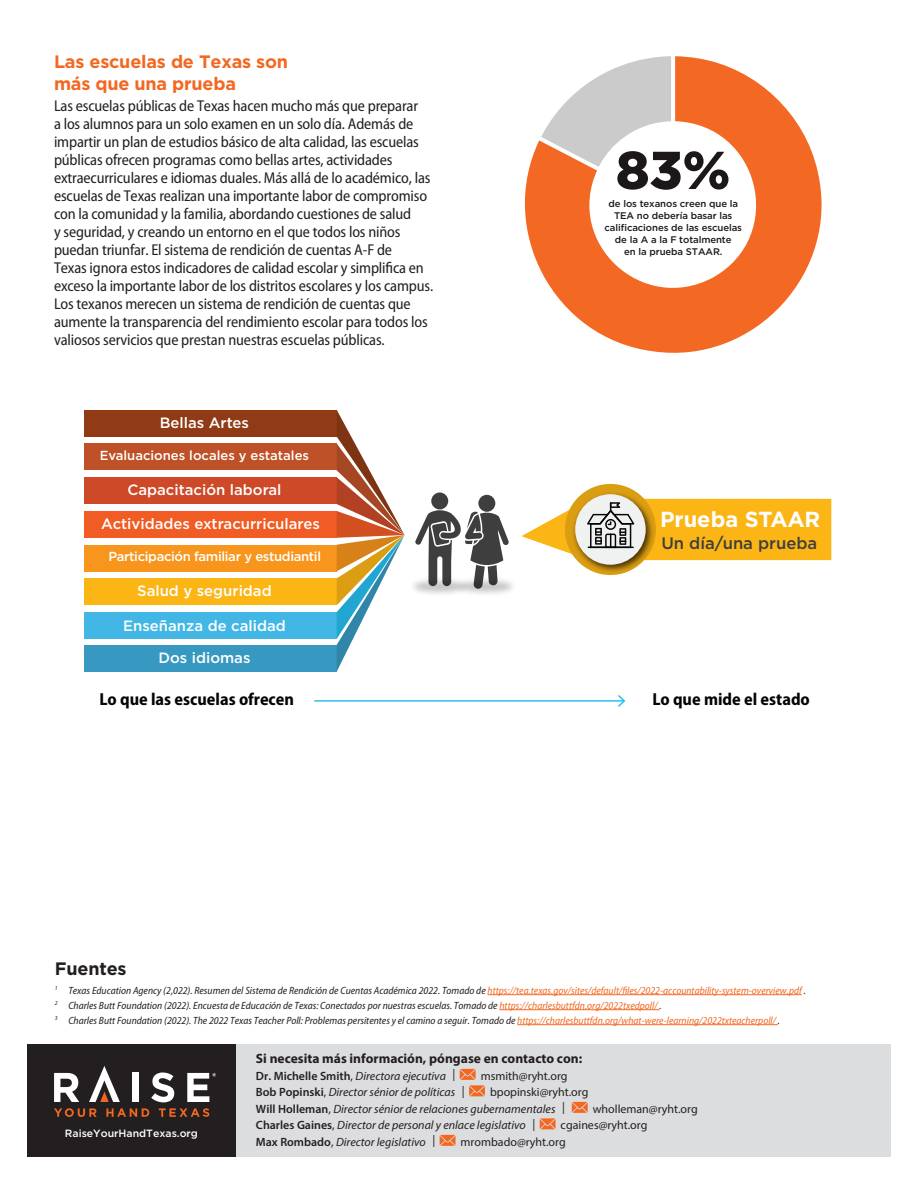
<style>
.page{position:relative;width:918px;height:1188px;background:#fff}
.page>*{position:absolute;margin:0;border:0;box-sizing:border-box;transform-origin:0 0}
.t1{font:900 53.25px "Gotham";color:#1c181a}
.t2{font:700 21.75px "Gotham";color:#fff}
.t3{font:700 18px/21.6px "Gotham";letter-spacing:-.01em;color:#f36821}
.t4{font:700 18px "Gotham";letter-spacing:-.01em;color:#231f20}
.t5{font:700 semi-condensed 17.4px "Myriad Pro";color:#040503}
.t6{font:500 16.65px "Gotham";color:#3e3e3f}
.t7{font:semi-condensed 15.75px/18px "Myriad Pro";letter-spacing:-.01em;color:#231f20}
.t8{font:500 14.85px "Gotham";color:#fff}
.t9{font:700 13.5px "Myriad Pro";color:#231f20}
.t10{font:500 13.05px "Gotham";letter-spacing:-.025em;color:#fff}
.t11{font:500 13.05px "Gotham";color:#fff}
.t12{font:italic 12px/16.5px "Myriad Pro";color:#231f20}
.t13{font:12px "Myriad Pro";color:#231f20}
.t14{font:italic semi-condensed 10.5px/15px "Myriad Pro";color:#231f20}
.t15{font:500 10.5px "Gotham";color:#fff}
.t16{font:500 9.6px/11.9px "Gotham";letter-spacing:-.01em;color:#1c181a;text-align:center}
.s1{color:#f36821}
.s2{font-weight:600;font-style:normal}
.s3{font-style:normal}
</style>
<div class="page">
<div style="left:27px;top:1044px;width:210px;height:112px;background:#231f20"></div>
<svg style="left:54px;top:1073px;width:25px;height:29px"></svg>
<div style="left:132px;top:1073px;width:7px;height:29px;background:#fff"></div>
<svg style="left:151px;top:1073px;width:23px;height:29px"></svg>
<svg style="left:89px;top:1066px;width:31px;height:36px"></svg>
<svg style="left:187px;top:1073px;width:29px;height:29px"></svg>
<svg style="left:54px;top:1108px;width:43px;height:9px"></svg>
<svg style="left:106px;top:1108px;width:43px;height:9px"></svg>
<svg style="left:159px;top:1108px;width:50px;height:9px"></svg>
<hr style="left:488px;top:994px;width:314px;height:1px;background:#f36821">
<hr style="left:499px;top:1009px;width:160px;height:1px;background:#f36821">
<hr style="left:517px;top:1024px;width:261px;height:1px;background:#f36821">
<div style="left:84px;top:444px;width:253px;height:26px;background:#be5127"></div>
<div style="left:84px;top:477px;width:253px;height:27px;background:#cd4927"></div>
<div style="left:84px;top:511px;width:253px;height:27px;background:#f15b24"></div>
<div style="left:84px;top:545px;width:253px;height:26px;background:#f7951d"></div>
<div style="left:84px;top:578px;width:253px;height:27px;background:#fbb515"></div>
<div style="left:84px;top:612px;width:253px;height:27px;background:#42b7e6"></div>
<div style="left:84px;top:410px;width:253px;height:27px;background:#903b16"></div>
<div style="left:84px;top:645px;width:253px;height:27px;background:#3799c1"></div>
<div style="left:431px;top:493px;width:17px;height:16px;background:#3e3e3f;border-radius:50%"></div>
<div style="left:478px;top:495px;width:17px;height:17px;background:#3e3e3f;border-radius:50%"></div>
<svg style="left:421px;top:509px;width:83px;height:20px"></svg>
<img style="left:413px;top:529px;width:100px;height:65px">
<hr style="left:314px;top:700px;width:310px;height:2px;background:#26bff0">
<svg style="left:618px;top:695px;width:7px;height:12px"></svg>
<img style="left:576px;top:489px;width:80px;height:86px">
<svg style="left:575px;top:494px;width:71px;height:71px"></svg>
<svg style="left:522px;top:499px;width:309px;height:61px"></svg>
<hr style="left:588px;top:547px;width:46px;height:1px;background:#050504">
<svg style="left:337px;top:410px;width:67px;height:261px"></svg>
<svg style="left:524px;top:56px;width:298px;height:297px"></svg>
<div style="left:237px;top:1044px;width:654px;height:112px;background:#dcdddf"></div>
<svg style="left:460px;top:1069px;width:25px;height:27px"></svg>
<svg style="left:572px;top:1102px;width:16px;height:11px"></svg>
<svg style="left:540px;top:1118px;width:16px;height:11px"></svg>
<svg style="left:440px;top:1135px;width:16px;height:11px"></svg>
<p class="t3" style="left:54px;top:51px;width:236px">Las escuelas de Texas son más que una prueba</p>
<p class="t7" style="left:54px;top:97px;width:381px">Las escuelas públicas de Texas hacen mucho más que preparar<br>a los alumnos para un solo examen en un solo día. Además de impartir un plan de estudios básico de alta calidad, las escuelas públicas ofrecen programas como bellas artes, actividades extraecurriculares e idiomas duales. Más allá de lo académico, las escuelas de Texas realizan una importante labor de compromiso con la comunidad y la familia, abordando cuestiones de salud<br>y seguridad, y creando un entorno en el que todos los niños puedan triunfar. El sistema de rendición de cuentas A-F de<br>Texas ignora estos indicadores de calidad escolar y simplifica en exceso la importante labor de los distritos escolares y los campus.<br>Los texanos merecen un sistema de rendición de cuentas que aumente la transparencia del rendimiento escolar para todos los valiosos servicios que prestan nuestras escuelas públicas.</p>
<p class="t8" style="left:160px;top:413px;width:91px">Bellas Artes</p>
<p class="t11" style="left:100px;top:447px;width:211px">Evaluaciones locales y estatales</p>
<h1 class="t1" style="left:616px;top:133px;width:116px">83%</h1>
<p class="t16" style="left:605px;top:198px;width:139px">de los texanos creen que la<br>TEA no debería basar las calificaciones de las escuelas de la A a la F totalmente<br>en la prueba STAAR.</p>
<p class="t8" style="left:127px;top:480px;width:156px">Capacitación laboral</p>
<p class="t8" style="left:101px;top:514px;width:220px">Actividades extracurriculares</p>
<p class="t10" style="left:109px;top:548px;width:214px">Participación familiar y estudiantil</p>
<p class="t8" style="left:137px;top:581px;width:136px">Salud y seguridad</p>
<p class="t8" style="left:123px;top:616px;width:164px">Enseñanza de calidad</p>
<p class="t8" style="left:158px;top:648px;width:94px">Dos idiomas</p>
<p class="t5" style="left:99px;top:689px;width:196px">Lo que las escuelas ofrecen</p>
<p class="t5" style="left:652px;top:689px;width:159px">Lo que mide el estado</p>
<h2 class="t2" style="left:660px;top:505px;width:162px">Prueba STAAR</h2>
<p class="t6" style="left:661px;top:532px;width:157px">Un día/una prueba</p>
<p class="t4" style="left:55px;top:957px;width:73px">Fuentes</p>
<p class="t14" style="left:55px;top:983px;width:753px"><sup>1</sup> Texas Education Agency (2,022). Resumen del Sistema de Rendición de Cuentas Académica 2022. Tomado de <span class="s1">https://tea.texas.gov/sites/default/files/2022-accountability-system-overview.pdf</span> .<br><sup>2</sup> Charles Butt Foundation (2022). Encuesta de Educación de Texas: Conectados por nuestras escuelas. Tomado de <span class="s1">https://charlesbuttfdn.org/2022txedpoll/</span> .<br><sup>3</sup> Charles Butt Foundation (2022). The 2022 Texas Teacher Poll: Problemas persitentes y el camino a seguir. Tomado de <span class="s1">https://charlesbuttfdn.org/what-were-learning/2022txteacherpoll/</span> .</p>
<p class="t15" style="left:65px;top:1127px;width:135px">RaiseYourHandTexas.org</p>
<p class="t9" style="left:256px;top:1050px;width:328px">Si necesita más información, póngase en contacto con:</p>
<p class="t12" style="left:256px;top:1067px;width:201px"><span class="s2">Dr. Michelle Smith</span><span class="s3">,</span> Directora ejecutiva <span class="s3">|</span></p>
<p class="t13" style="left:481px;top:1068px;width:88px">msmith@ryht.org</p>
<p class="t12" style="left:256px;top:1084px;width:210px"><span class="s2">Bob Popinski</span><span class="s3">,</span> Director sénior de políticas <span class="s3">|</span></p>
<p class="t12" style="left:256px;top:1084px;width:334px;text-indent:234px"><span class="s3">bpopinski@ryht.org<br></span><span class="s2">Will Holleman</span><span class="s3">,</span> Director sénior de relaciones gubernamentales <span class="s3">|</span></p>
<p class="t13" style="left:593px;top:1101px;width:106px">wholleman@ryht.org</p>
<p class="t12" style="left:256px;top:1117px;width:281px"><span class="s2">Charles Gaines</span><span class="s3">,</span> Director de personal y enlace legislativo <span class="s3">|</span></p>
<p class="t13" style="left:561px;top:1118px;width:88px">cgaines@ryht.org</p>
<p class="t12" style="left:256px;top:1133px;width:181px"><span class="s2">Max Rombado</span><span class="s3">,</span> Director legislativo <span class="s3">|</span></p>
<p class="t13" style="left:461px;top:1134px;width:107px">mrombado@ryht.org</p>
</div>
